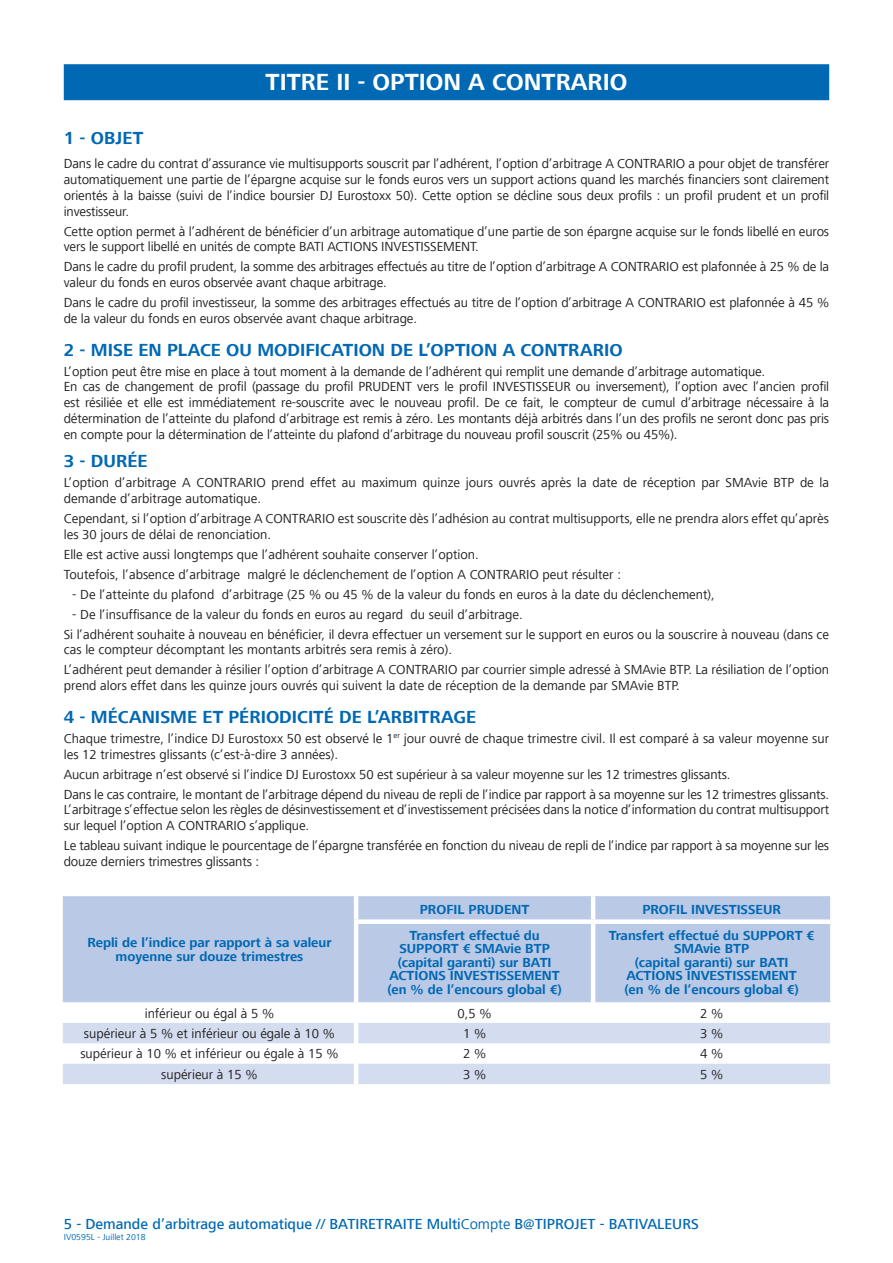
<style>
.page{position:relative;width:893px;height:1263px;background:#fff}
.page>*{position:absolute;margin:0;border:0;box-sizing:border-box;transform-origin:0 0}
.t1{font:700 24px "Frutiger Next LT";color:#fff}
.t2{font:700 18px "Frutiger Next LT";color:#0168b3}
.t3{font:500 15px "Frutiger Next LT";color:#0168b3}
.Texte_courant{font:13.5px/15.8px "Frutiger Next LT";color:#231f20}
.t4{font:700 13.5px/13.5px "Frutiger Next LT";color:#0168b3;text-align:center}
.t5{font:9px "Frutiger Next LT";color:#0168b3}
.s1{font-weight:400}
</style>
<div class="page">
<div style="left:64px;top:64px;width:765px;height:36px;background:#0168b3"></div>
<div style="left:63px;top:896px;width:767px;height:106px;background:#b9c9e6"></div>
<svg style="left:63px;top:1002px;width:767px;height:1px"></svg>
<svg style="left:63px;top:1023px;width:767px;height:61px;fill:#d3ddef"></svg>
<hr style="left:354px;top:896px;width:4px;height:23px;background:#fff">
<hr style="left:354px;top:924px;width:4px;height:78px;background:#fff">
<hr style="left:354px;top:1002px;width:4px;height:21px;background:#fff">
<hr style="left:354px;top:1023px;width:4px;height:20px;background:#fff">
<hr style="left:354px;top:1043px;width:4px;height:21px;background:#fff">
<hr style="left:354px;top:1064px;width:4px;height:20px;background:#fff">
<hr style="left:591px;top:896px;width:4px;height:23px;background:#fff">
<hr style="left:591px;top:924px;width:4px;height:78px;background:#fff">
<div style="left:354px;top:919px;width:239px;height:5px;background:#fff"></div>
<div style="left:593px;top:919px;width:237px;height:5px;background:#fff"></div>
<p class="t1" style="left:266px;top:68px;width:363px">TITRE II - OPTION A CONTRARIO</p>
<p class="t2" style="left:64px;top:128px;width:81px">1 - OBJET</p>
<p class="Texte_courant" style="left:64px;top:156px;width:767px;text-align:justify">Dans le cadre du contrat d’assurance vie multisupports souscrit par l’adhérent, l’option d’arbitrage A CONTRARIO a pour objet de transférer automatiquement une partie de l’épargne acquise sur le fonds euros vers un support actions quand les marchés financiers sont clairement orientés à la baisse (suivi de l’indice boursier DJ Eurostoxx 50). Cette option se décline sous deux profils : un profil prudent et un profil investisseur.</p>
<p class="Texte_courant" style="left:64px;top:223px;width:767px">Cette option permet à l’adhérent de bénéficier d’un arbitrage automatique d’une partie de son épargne acquise sur le fonds libellé en euros vers le support libellé en unités de compte BATI ACTIONS INVESTISSEMENT.</p>
<p class="Texte_courant" style="left:64px;top:259px;width:767px">Dans le cadre du profil prudent, la somme des arbitrages effectués au titre de l’option d’arbitrage A CONTRARIO est plafonnée à 25 % de la valeur du fonds en euros observée avant chaque arbitrage.</p>
<p class="Texte_courant" style="left:64px;top:295px;width:767px">Dans le cadre du profil investisseur, la somme des arbitrages effectués au titre de l’option d’arbitrage A CONTRARIO est plafonnée à 45 % de la valeur du fonds en euros observée avant chaque arbitrage.</p>
<p class="t2" style="left:64px;top:339px;width:560px">2 - MISE EN PLACE OU MODIFICATION DE L’OPTION A CONTRARIO</p>
<p class="Texte_courant" style="left:64px;top:363px;width:703px">L’option peut être mise en place à tout moment à la demande de l’adhérent qui remplit une demande d’arbitrage automatique.</p>
<p class="Texte_courant" style="left:64px;top:379px;width:767px;text-align:justify">En cas de changement de profil (passage du profil PRUDENT vers le profil INVESTISSEUR ou inversement), l’option avec l’ancien profil est résiliée et elle est immédiatement re-souscrite avec le nouveau profil. De ce fait, le compteur de cumul d’arbitrage nécessaire à la détermination de l’atteinte du plafond d’arbitrage est remis à zéro. Les montants déjà arbitrés dans l’un des profils ne seront donc pas pris en compte pour la détermination de l’atteinte du plafond d’arbitrage du nouveau profil souscrit (25% ou 45%).</p>
<p class="t2" style="left:64px;top:451px;width:85px">3 - DURÉE</p>
<p class="Texte_courant" style="left:64px;top:475px;width:767px">L’option d’arbitrage A CONTRARIO prend effet au maximum quinze jours ouvrés après la date de réception par SMAvie BTP de la demande d’arbitrage automatique.</p>
<p class="Texte_courant" style="left:64px;top:510px;width:767px">Cependant, si l’option d’arbitrage A CONTRARIO est souscrite dès l’adhésion au contrat multisupports, elle ne prendra alors effet qu’après les 30 jours de délai de renonciation.</p>
<p class="Texte_courant" style="left:64px;top:546px;width:417px">Elle est active aussi longtemps que l’adhérent souhaite conserver l’option.</p>
<p class="Texte_courant" style="left:64px;top:566px;width:559px">Toutefois, l’absence d’arbitrage malgré le déclenchement de l’option A CONTRARIO peut résulter :</p>
<p class="Texte_courant" style="left:72px;top:586px;width:644px">- De l’atteinte du plafond d’arbitrage (25 % ou 45 % de la valeur du fonds en euros à la date du déclenchement),</p>
<p class="Texte_courant" style="left:72px;top:606px;width:452px">- De l’insuffisance de la valeur du fonds en euros au regard du seuil d’arbitrage.</p>
<p class="Texte_courant" style="left:64px;top:626px;width:767px">Si l’adhérent souhaite à nouveau en bénéficier, il devra effectuer un versement sur le support en euros ou la souscrire à nouveau (dans ce cas le compteur décomptant les montants arbitrés sera remis à zéro).</p>
<p class="Texte_courant" style="left:64px;top:662px;width:767px">L’adhérent peut demander à résilier l’option d’arbitrage A CONTRARIO par courrier simple adressé à SMAvie BTP. La résiliation de l’option prend alors effet dans les quinze jours ouvrés qui suivent la date de réception de la demande par SMAvie BTP.</p>
<p class="t2" style="left:64px;top:707px;width:414px">4 - MÉCANISME ET PÉRIODICITÉ DE L’ARBITRAGE</p>
<p class="Texte_courant" style="left:64px;top:730px;width:767px">Chaque trimestre, l’indice DJ Eurostoxx 50 est observé le 1<sup>er</sup> jour ouvré de chaque trimestre civil. Il est comparé à sa valeur moyenne sur les 12 trimestres glissants (c’est-à-dire 3 années).</p>
<p class="Texte_courant" style="left:64px;top:766px;width:668px">Aucun arbitrage n’est observé si l’indice DJ Eurostoxx 50 est supérieur à sa valeur moyenne sur les 12 trimestres glissants.</p>
<p class="Texte_courant" style="left:64px;top:786px;width:767px;text-align:justify">Dans le cas contraire, le montant de l’arbitrage dépend du niveau de repli de l’indice par rapport à sa moyenne sur les 12 trimestres glissants.<br>L’arbitrage s’effectue selon les règles de désinvestissement et d’investissement précisées dans la notice d’information du contrat multisupport sur lequel l’option A CONTRARIO s’applique.</p>
<p class="Texte_courant" style="left:64px;top:838px;width:767px">Le tableau suivant indique le pourcentage de l’épargne transférée en fonction du niveau de repli de l’indice par rapport à sa moyenne sur les douze derniers trimestres glissants :</p>
<p class="t4" style="left:87px;top:936px;width:246px">Repli de l’indice par rapport à sa valeur moyenne sur douze trimestres</p>
<p class="t4" style="left:420px;top:902px;width:111px">PROFIL PRUDENT</p>
<p class="t4" style="left:642px;top:902px;width:140px">PROFIL INVESTISSEUR</p>
<p class="t4" style="left:399px;top:929px;width:152px">Transfert effectué du<br>SUPPORT € SMAvie BTP</p>
<p class="t4" style="left:388px;top:956px;width:176px">(capital garanti) sur BATI<br>ACTIONS INVESTISSEMENT (en % de l’encours global €)</p>
<p class="t4" style="left:609px;top:929px;width:207px">Transfert effectué du SUPPORT €<br>SMAvie BTP</p>
<p class="t4" style="left:625px;top:956px;width:176px">(capital garanti) sur BATI<br>ACTIONS INVESTISSEMENT (en % de l’encours global €)</p>
<p class="Texte_courant" style="left:145px;top:1005px;width:131px">inférieur ou égal à 5 %</p>
<p class="Texte_courant" style="left:458px;top:1005px;width:36px">0,5 %</p>
<p class="Texte_courant" style="left:700px;top:1005px;width:25px">2 %</p>
<p class="Texte_courant" style="left:84px;top:1026px;width:252px">supérieur à 5 % et inférieur ou égale à 10 %</p>
<p class="Texte_courant" style="left:463px;top:1026px;width:25px">1 %</p>
<p class="Texte_courant" style="left:700px;top:1026px;width:25px">3 %</p>
<p class="Texte_courant" style="left:80px;top:1046px;width:260px">supérieur à 10 % et inférieur ou égale à 15 %</p>
<p class="Texte_courant" style="left:463px;top:1046px;width:25px">2 %</p>
<p class="Texte_courant" style="left:700px;top:1046px;width:25px">4 %</p>
<p class="Texte_courant" style="left:161px;top:1066px;width:98px">supérieur à 15 %</p>
<p class="Texte_courant" style="left:463px;top:1066px;width:25px">3 %</p>
<p class="Texte_courant" style="left:700px;top:1066px;width:25px">5 %</p>
<p class="t3" style="left:64px;top:1215px;width:636px">5 - Demande d’arbitrage automatique // BATIRETRAITE Multi<span class="s1">Compte</span> B@TIPROJET - BATIVALEURS</p>
<p class="t5" style="left:64px;top:1232px;width:83px">IV0595L - Juillet 2018</p>
</div>
